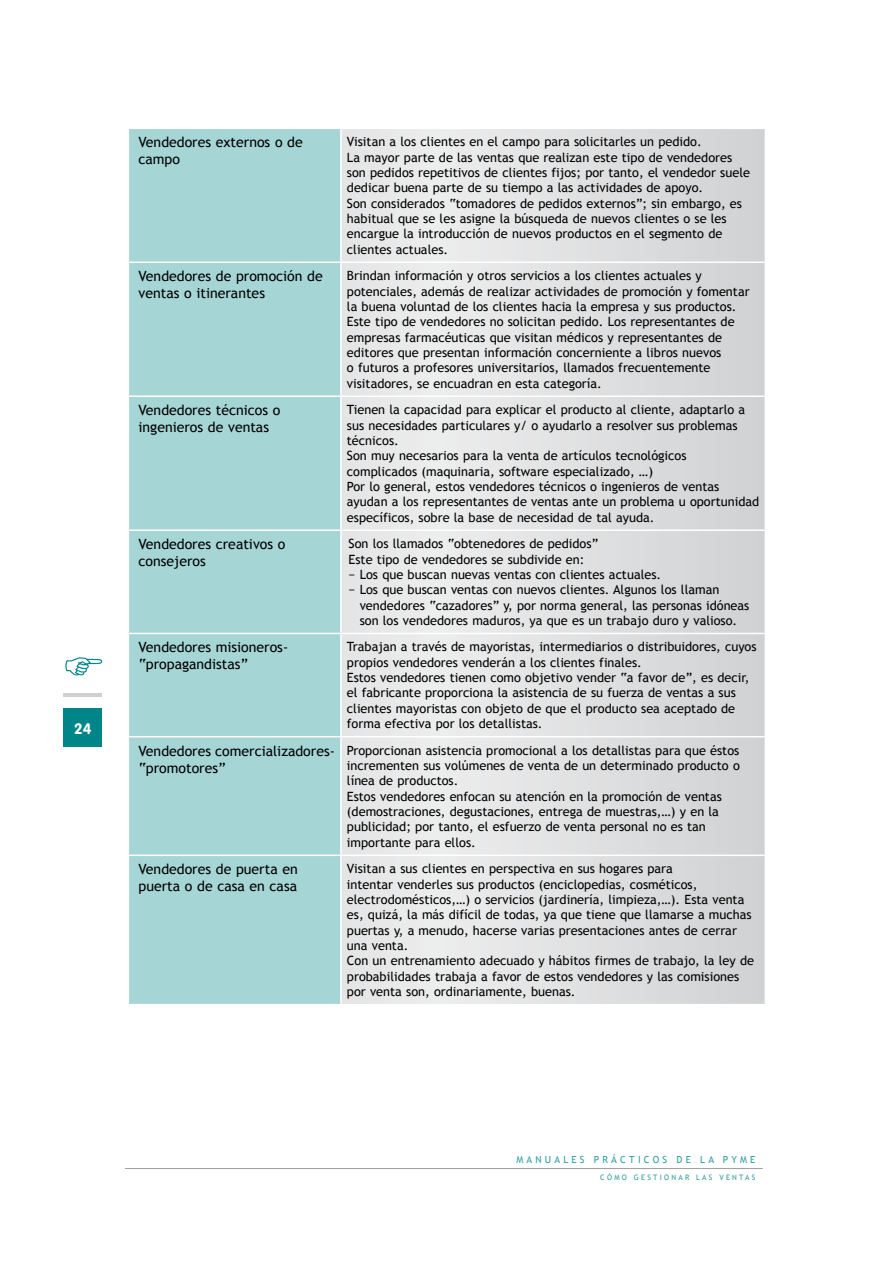
<style>
.page{position:relative;width:893px;height:1263px;background:#fff}
.page>*{position:absolute;margin:0;border:0;box-sizing:border-box;transform-origin:0 0}
.t1{font:700 15px "VAG Rounded";color:#fff}
.t2{font:14.1px/17px "Trebuchet MS";color:#000}
.t3{font:12.75px/15.3px "Trebuchet MS";color:#000}
.t4{font:9.75px "Trebuchet MS";letter-spacing:.325em;color:#339ea0}
.t5{font:7.5px "Trebuchet MS";letter-spacing:.3em;color:#339ea0}
</style>
<div class="page">
<div style="left:64px;top:709px;width:38px;height:38px;background:#008688"></div>
<hr style="left:64px;top:693px;width:38px;height:4px;background:#cfd0d2">
<hr style="left:125px;top:1168px;width:638px;height:1px;background:#9c9d9f">
<svg style="left:65px;top:657px;width:37px;height:18px"></svg>
<div style="left:129px;top:129px;width:211px;height:875px;background:#a6d5d5"></div>
<svg style="left:342px;top:129px;width:423px;height:875px;background:#e0e1e2"></svg>
<hr style="left:128px;top:262px;width:213px;height:1px;background:#fff">
<hr style="left:341px;top:262px;width:425px;height:1px;background:#fff">
<hr style="left:128px;top:395px;width:213px;height:2px;background:#fff">
<hr style="left:341px;top:395px;width:425px;height:2px;background:#fff">
<hr style="left:128px;top:529px;width:213px;height:2px;background:#fff">
<hr style="left:341px;top:529px;width:425px;height:2px;background:#fff">
<hr style="left:128px;top:633px;width:213px;height:1px;background:#fff">
<hr style="left:341px;top:633px;width:425px;height:1px;background:#fff">
<hr style="left:128px;top:736px;width:213px;height:1px;background:#fff">
<hr style="left:341px;top:736px;width:425px;height:1px;background:#fff">
<hr style="left:128px;top:854px;width:213px;height:2px;background:#fff">
<hr style="left:341px;top:854px;width:425px;height:2px;background:#fff">
<p class="t1" style="left:74px;top:720px;width:19px">24</p>
<p class="t2" style="left:139px;top:134px;width:166px">Vendedores externos o de campo</p>
<p class="t3" style="left:347px;top:134px;width:405px">Visitan a los clientes en el campo para solicitarles un pedido.<br>La mayor parte de las ventas que realizan este tipo de vendedores son pedidos repetitivos de clientes fijos; por tanto, el vendedor suele dedicar buena parte de su tiempo a las actividades de apoyo.<br>Son considerados “tomadores de pedidos externos”; sin embargo, es habitual que se les asigne la búsqueda de nuevos clientes o se les encargue la introducción de nuevos productos en el segmento de clientes actuales.</p>
<p class="t2" style="left:139px;top:268px;width:186px">Vendedores de promoción de ventas o itinerantes</p>
<p class="t3" style="left:347px;top:268px;width:404px">Brindan información y otros servicios a los clientes actuales y potenciales, además de realizar actividades de promoción y fomentar la buena voluntad de los clientes hacia la empresa y sus productos.<br>Este tipo de vendedores no solicitan pedido. Los representantes de empresas farmacéuticas que visitan médicos y representantes de editores que presentan información concerniente a libros nuevos<br>o futuros a profesores universitarios, llamados frecuentemente visitadores, se encuadran en esta categoría.</p>
<p class="t2" style="left:139px;top:402px;width:143px">Vendedores técnicos o ingenieros de ventas</p>
<p class="t3" style="left:347px;top:402px;width:414px">Tienen la capacidad para explicar el producto al cliente, adaptarlo a sus necesidades particulares y/ o ayudarlo a resolver sus problemas técnicos.<br>Son muy necesarios para la venta de artículos tecnológicos complicados (maquinaria, software especializado, …)<br>Por lo general, estos vendedores técnicos o ingenieros de ventas ayudan a los representantes de ventas ante un problema u oportunidad específicos, sobre la base de necesidad de tal ayuda.</p>
<p class="t2" style="left:139px;top:536px;width:148px">Vendedores creativos o consejeros</p>
<p class="t3" style="left:349px;top:536px;width:251px">Son los llamados “obtenedores de pedidos”</p>
<p class="t3" style="left:349px;top:551px;width:237px">Este tipo de vendedores se subdivide en:</p>
<p class="t3" style="left:349px;top:567px;width:314px">− Los que buscan nuevas ventas con clientes actuales.</p>
<p class="t3" style="left:349px;top:582px;width:372px">− Los que buscan ventas con nuevos clientes. Algunos los llaman</p>
<p class="t3" style="left:360px;top:598px;width:391px">vendedores “cazadores” y, por norma general, las personas idóneas</p>
<p class="t3" style="left:360px;top:613px;width:379px">son los vendedores maduros, ya que es un trabajo duro y valioso.</p>
<p class="t2" style="left:139px;top:639px;width:151px">Vendedores misioneros-“propagandistas”</p>
<p class="t3" style="left:347px;top:639px;width:411px">Trabajan a través de mayoristas, intermediarios o distribuidores, cuyos propios vendedores venderán a los clientes finales.<br>Estos vendedores tienen como objetivo vender “a favor de”, es decir, el fabricante proporciona la asistencia de su fuerza de ventas a sus clientes mayoristas con objeto de que el producto sea aceptado de forma efectiva por los detallistas.</p>
<p class="t2" style="left:139px;top:742px;width:198px">Vendedores comercializadores-“promotores”</p>
<p class="t3" style="left:347px;top:743px;width:394px">Proporcionan asistencia promocional a los detallistas para que éstos incrementen sus volúmenes de venta de un determinado producto o línea de productos.<br>Estos vendedores enfocan su atención en la promoción de ventas (demostraciones, degustaciones, entrega de muestras,…) y en la publicidad; por tanto, el esfuerzo de venta personal no es tan importante para ellos.</p>
<p class="t2" style="left:139px;top:861px;width:161px">Vendedores de puerta en puerta o de casa en casa</p>
<p class="t3" style="left:347px;top:861px;width:409px">Visitan a sus clientes en perspectiva en sus hogares para<br>intentar venderles sus productos (enciclopedias, cosméticos, electrodomésticos,…) o servicios (jardinería, limpieza,…). Esta venta es, quizá, la más difícil de todas, ya que tiene que llamarse a muchas puertas y, a menudo, hacerse varias presentaciones antes de cerrar una venta.<br>Con un entrenamiento adecuado y hábitos firmes de trabajo, la ley de probabilidades trabaja a favor de estos vendedores y las comisiones por venta son, ordinariamente, buenas.</p>
<p class="t4" style="left:516px;top:1154px;width:240px">MANUALES PRÁCTICOS DE LA PYME</p>
<p class="t5" style="left:600px;top:1173px;width:157px">CÓMO GESTIONAR LAS VENTAS</p>
</div>
